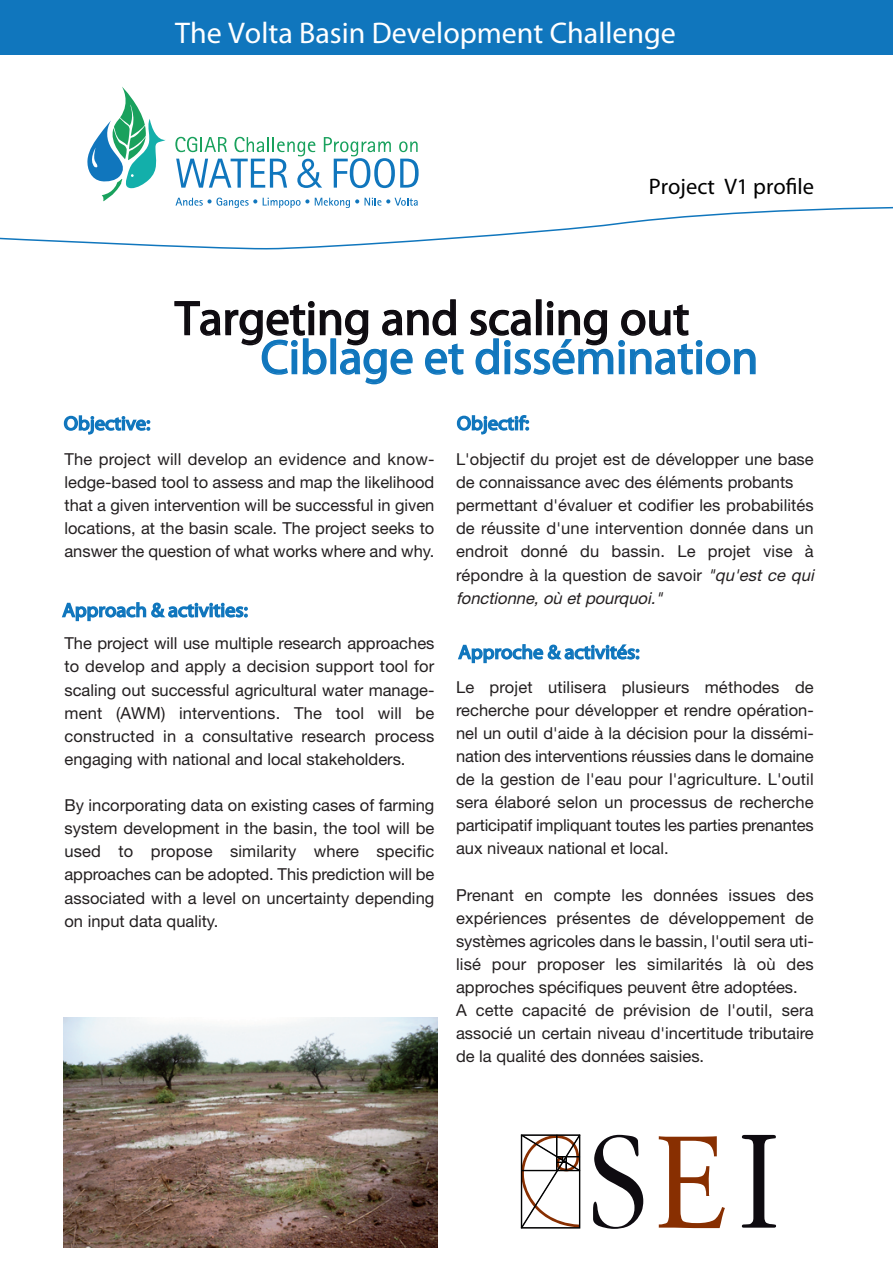
<style>
.page{position:relative;width:893px;height:1263px;background:#fff}
.page>*{position:absolute;margin:0;border:0;box-sizing:border-box;transform-origin:0 0}
.t1{font:800 48.45px "Rotis Sans Serif Pro";color:#0e0b10}
.t2{font:800 48.45px "Rotis Sans Serif Pro";color:#1076bd}
.t3{font:300 30px "Rotis Sans Serif Pro";color:#fff}
.t4{font:300 22.5px "Rotis Sans Serif Pro";color:#000}
.t5{font:300 19.35px "Rotis Sans Serif Pro";color:#1076bd;scale:1.06 1}
.t6{font:16.5px/23.1px "Helvetica Neue";color:#231f20;text-align:justify}
.s1{font-style:italic}
</style>
<div class="page">
<svg style="left:0;top:54px;width:893px;height:196px"></svg>
<img style="left:63px;top:1017px;width:375px;height:231px">
<div style="left:0;top:0;width:893px;height:54px;background:#1076bd"></div>
<svg style="left:175px;top:137px;width:244px;height:51px"></svg>
<svg style="left:87px;top:87px;width:79px;height:114px"></svg>
<svg style="left:175px;top:198px;width:82px;height:10px"></svg>
<svg style="left:263px;top:198px;width:46px;height:10px"></svg>
<svg style="left:315px;top:198px;width:44px;height:10px"></svg>
<svg style="left:365px;top:198px;width:53px;height:8px"></svg>
<svg style="left:520px;top:1134px;width:60px;height:94px"></svg>
<svg style="left:742px;top:1135px;width:34px;height:92px"></svg>
<svg style="left:593px;top:1135px;width:50px;height:94px"></svg>
<svg style="left:659px;top:1136px;width:66px;height:92px"></svg>
<h2 class="t3" style="left:175px;top:21px;width:502px">The Volta Basin Development Challenge</h2>
<h3 class="t4" style="left:649px;top:178px;width:167px">Project V1 profile</h3>
<h1 class="t1" style="left:175px;top:300px;width:516px">Targeting and scaling out</h1>
<h1 class="t2" style="left:261px;top:339px;width:499px">Ciblage et dissémination</h1>
<p class="t5" style="left:64px;top:416px;width:83px">Objective:</p>
<p class="t5" style="left:457px;top:416px;width:70px">Objectif:</p>
<p class="t6" style="left:64px;top:447px;width:371px">The project will develop an evidence and know&shy;ledge-based tool to assess and map the likelihood that a given intervention will be successful in given locations, at the basin scale. The project seeks to answer the question of what works where and why.</p>
<p class="t5" style="left:62px;top:603px;width:177px">Approach &amp; activities:</p>
<p class="t6" style="left:64px;top:632px;width:371px">The project will use multiple research approaches to develop and apply a decision support tool for scaling out successful agricultural water manage&shy;ment (AWM) interventions. The tool will be constructed in a consultative research process engaging with national and local stakeholders.</p>
<p class="t6" style="left:64px;top:793px;width:371px">By incorporating data on existing cases of farming system development in the basin, the tool will be used to propose similarity where specific approaches can be adopted. This prediction will be associated with a level on uncertainty depending on input data quality.</p>
<p class="t6" style="left:456px;top:447px;width:363px;text-align:left">L'objectif du projet est de développer une base de connaissance avec des éléments probants permettant d'évaluer et codifier les probabilités de réussite d'une intervention donnée dans un endroit donné du bassin. Le projet vise à répondre à la question de savoir <span class="s1">"qu'estcequi fonctionne, où et pourquoi."</span></p>
<p class="t5" style="left:458px;top:645px;width:172px">Approche &amp; activités:</p>
<p class="t6" style="left:456px;top:675px;width:359px">Le projet utilisera plusieurs méthodes de recherche pour développer et rendre opération&shy;nel un outil d'aide à la décision pour la dissémi&shy;nation des interventions réussies dans le domaine de la gestion de l'eau pour l'agriculture. L'outil sera élaboré selon un processus de recherche participatif impliquant toutes les parties prenantes aux niveaux national et local.</p>
<p class="t6" style="left:456px;top:883px;width:359px;text-align:left">Prenant en compte les données issues des expériences présentes de développement de systèmes agricoles dans le bassin, l'outil sera uti&shy;lisé pour proposer les similarités là où des approches spécifiques peuvent être adoptées.<br>A cette capacité de prévision de l'outil, sera associé un certain niveau d'incertitude tributaire de la qualité des données saisies.</p>
</div>
